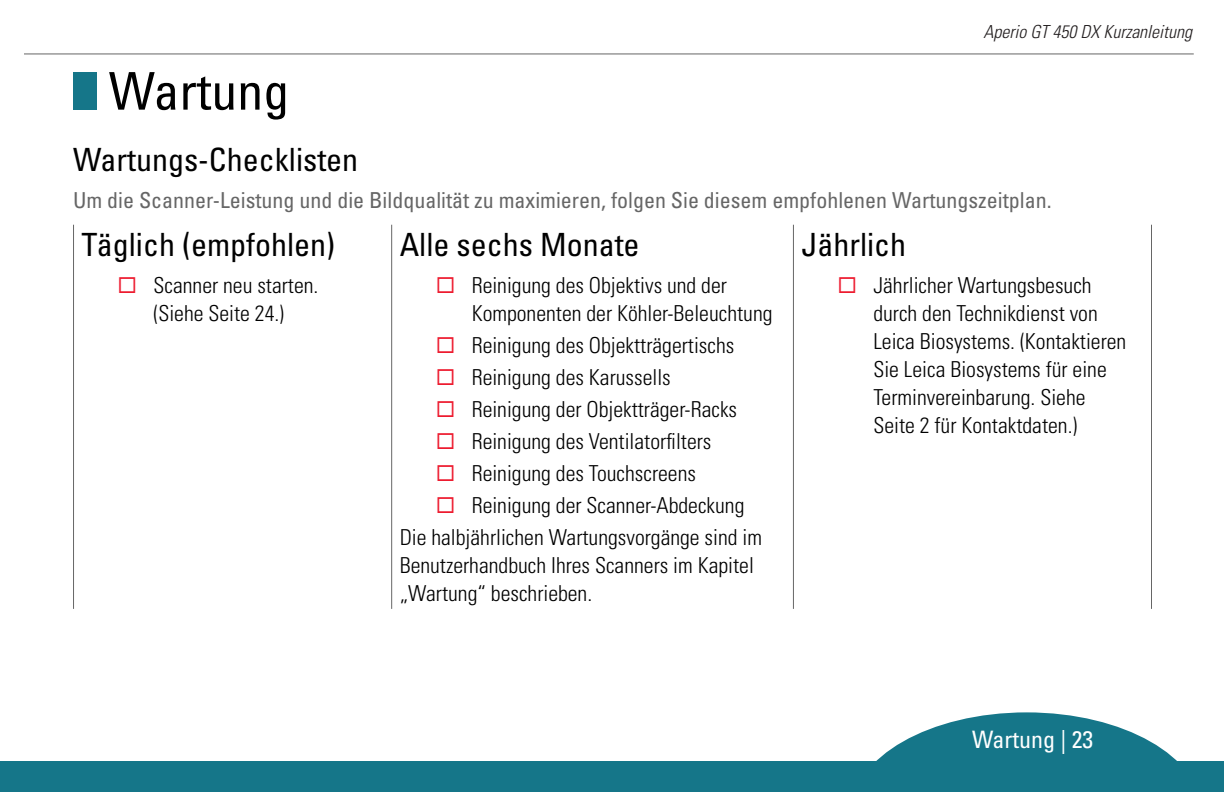
<style>
.page{position:relative;width:1224px;height:792px;background:#fff}
.page>*{position:absolute;margin:0;border:0;box-sizing:border-box;transform-origin:0 0}
.SectionNameQR_MT{font:condensed 52px "Univers LT Std";color:#000}
.Heading_1QR{font:condensed 32px "Univers LT Std";color:#000}
.t1{font:condensed 24px "Univers LT Std";color:#fff}
.Body{font:300 condensed 22px/28px "Univers LT Std";color:#000}
.Chap_Summary{font:condensed 22px "Univers LT Std";color:#666}
.t2{font:italic 300 condensed 18px "Univers LT Std";color:#231f20}
</style>
<div class="page">
<hr style="left:24px;top:54px;width:1170px;height:1px;background:#666">
<svg style="left:852px;top:712px;width:350px;height:50px"></svg>
<div style="left:0;top:762px;width:1224px;height:30px;background:#157689"></div>
<div style="left:73px;top:72px;width:23px;height:38px;background:#157689"></div>
<hr style="left:73px;top:225px;width:1px;height:384px;background:#666">
<hr style="left:391px;top:225px;width:1px;height:384px;background:#666">
<hr style="left:793px;top:225px;width:1px;height:384px;background:#666">
<hr style="left:1151px;top:225px;width:1px;height:384px;background:#666">
<p class="t2" style="left:983px;top:21px;width:210px">Aperio GT 450 DX Kurzanleitung</p>
<p class="SectionNameQR_MT" style="left:109px;top:58px;width:182px">Wartung</p>
<p class="Heading_1QR" style="left:73px;top:139px;width:287px">Wartungs-Checklisten</p>
<p class="Chap_Summary" style="left:73px;top:186px;width:980px">Um die Scanner-Leistung und die Bildqualität zu maximieren, folgen Sie diesem empfohlenen Wartungszeitplan.</p>
<p class="Heading_1QR" style="left:82px;top:224px;width:255px">Täglich (empfohlen)</p>
<p class="Body" style="left:154px;top:271px;width:166px">Scanner neu starten. (Siehe Seite 24.)</p>
<p class="Heading_1QR" style="left:400px;top:224px;width:241px">Alle sechs Monate</p>
<p class="Body" style="left:472px;top:271px;width:302px">Reinigung des Objektivs und der<br>Komponenten der Köhler-Beleuchtung</p>
<p class="Body" style="left:472px;top:331px;width:264px">Reinigung des Objektträgertischs</p>
<p class="Body" style="left:472px;top:363px;width:201px">Reinigung des Karussells</p>
<p class="Body" style="left:472px;top:395px;width:267px">Reinigung der Objektträger-Racks</p>
<p class="Body" style="left:472px;top:427px;width:241px">Reinigung des Ventilatorfilters</p>
<p class="Body" style="left:472px;top:459px;width:226px">Reinigung des Touchscreens</p>
<p class="Body" style="left:472px;top:491px;width:274px">Reinigung der Scanner-Abdeckung</p>
<p class="Body" style="left:400px;top:523px;width:364px">Die halbjährlichen Wartungsvorgänge sind im<br>Benutzerhandbuch Ihres Scanners im Kapitel „Wartung“ beschrieben.</p>
<p class="Heading_1QR" style="left:801px;top:224px;width:106px">Jährlich</p>
<p class="Body" style="left:873px;top:271px;width:254px">Jährlicher Wartungsbesuch durch den Technikdienst von<br>Leica Biosystems. (Kontaktieren<br>Sie Leica Biosystems für eine<br>Terminvereinbarung. Siehe<br>Seite 2 für Kontaktdaten.)</p>
<p class="t1" style="left:972px;top:724px;width:123px">Wartung | 23</p>
</div>
